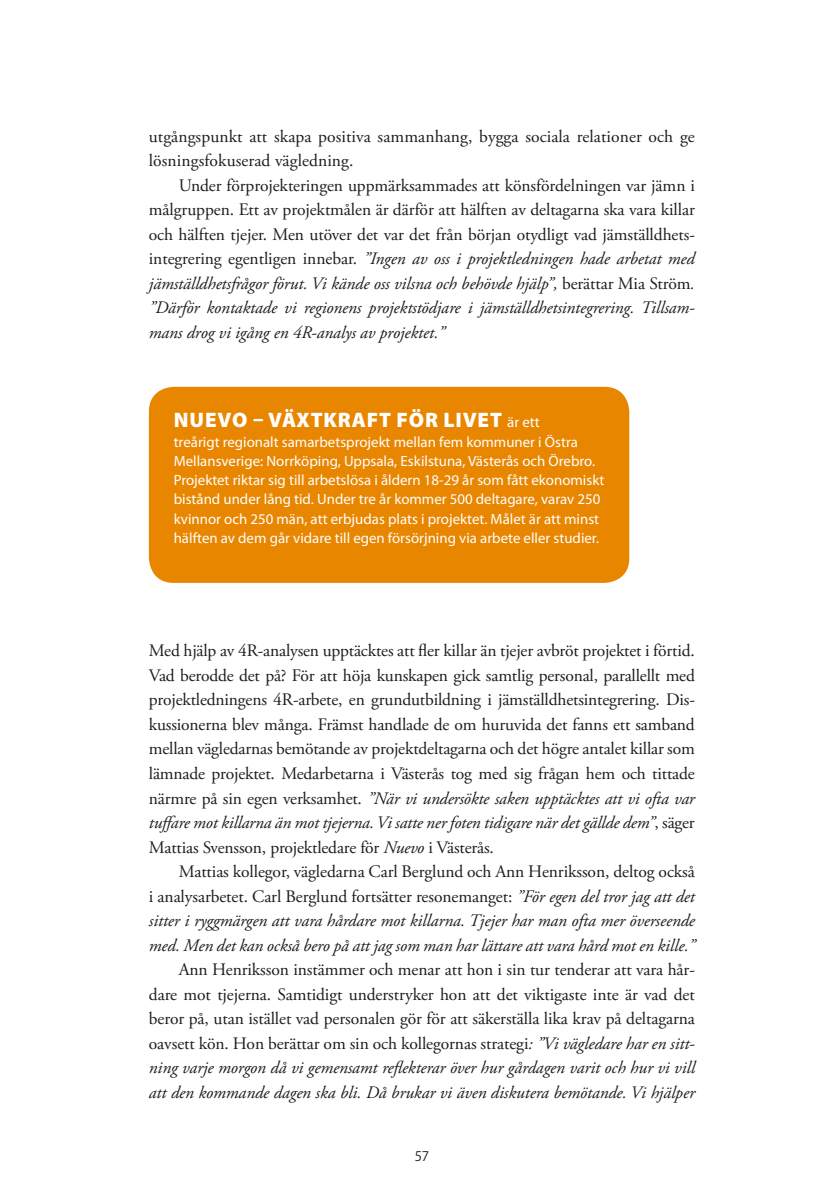
<style>
.page{position:relative;width:819px;height:1201px;background:#fff}
.page>*{position:absolute;margin:0;border:0;box-sizing:border-box;transform-origin:0 0}
.t1{font:900 21px "Myriad Pro";letter-spacing:.04em;color:#fff}
.t2{font:17.5px "Adobe Garamond Pro";letter-spacing:-.01em;color:#1d1d1b}
.t3{font:italic 17.5px "Adobe Garamond Pro";letter-spacing:-.005em;color:#1d1d1b}
.t4{font:14.88px/19.2px "Myriad Pro";color:#fff}
.t5{font:13.12px "Koz Go Pr 6 N";color:#1d1d1b}
.s1{font-style:normal}
.s2{font-weight:400;font-size:14.88px}
.s3{font-style:italic}
</style>
<div class="page">
<div style="left:149px;top:387px;width:480px;height:196px;background:#e98600;border-radius:25px"></div>
<p class="t2" style="left:149px;top:126px;width:547px">utgångspunkt att skapa positiva sammanhang, bygga sociala relationer och ge</p>
<p class="t2" style="left:149px;top:150px;width:206px">lösningsfokuserad vägledning.</p>
<p class="t2" style="left:179px;top:175px;width:517px">Under förprojekteringen uppmärksammades att könsfördelningen var jämn i</p>
<p class="t2" style="left:149px;top:199px;width:547px">målgruppen. Ett av projektmålen är därför att hälften av deltagarna ska vara killar</p>
<p class="t2" style="left:149px;top:224px;width:547px">och hälften tjejer. Men utöver det var det från början otydligt vad jämställdhets-</p>
<p class="t3" style="left:149px;top:248px;width:547px"><span class="s1">integrering egentligen innebar.</span> ”Ingen av oss i projektledningen hade arbetat med</p>
<p class="t3" style="left:149px;top:273px;width:547px">jämställdhetsfrågor förut. Vi kände oss vilsna och behövde hjälp”, <span class="s1">berättar Mia Ström</span>.</p>
<p class="t3" style="left:149px;top:297px;width:547px">”Därför kontaktade vi regionens projektstödjare i jämställdhetsintegrering. Tillsam-</p>
<p class="t3" style="left:149px;top:322px;width:297px">mans drog vi igång en 4R-analys av projektet.”</p>
<p class="t1" style="left:174px;top:406px;width:367px">NUEVO – VÄXTKRAFT FÖR LIVET <span class="s2">är ett</span></p>
<p class="t4" style="left:174px;top:432px;width:432px">treårigt regionalt samarbetsprojekt mellan fem kommuner i Östra Mellansverige: Norrköping, Uppsala, Eskilstuna, Västerås och Örebro.<br>Projektet riktar sig till arbetslösa i åldern 18-29 år som fått ekonomiskt bistånd under lång tid. Under tre år kommer 500 deltagare, varav 250 kvinnor och 250 män, att erbjudas plats i projektet. Målet är att minst hälften av dem går vidare till egen försörjning via arbete eller studier.</p>
<p class="t2" style="left:149px;top:640px;width:547px">Med hjälp av 4R-analysen upptäcktes att fler killar än tjejer avbröt projektet i förtid.</p>
<p class="t2" style="left:149px;top:665px;width:547px">Vad berodde det på? För att höja kunskapen gick samtlig personal, parallellt med</p>
<p class="t2" style="left:149px;top:689px;width:547px">projektledningens 4R-arbete, en grundutbildning i jämställdhetsintegrering. Dis-</p>
<p class="t2" style="left:149px;top:714px;width:547px">kussionerna blev många. Främst handlade de om huruvida det fanns ett samband</p>
<p class="t2" style="left:149px;top:738px;width:547px">mellan vägledarnas bemötande av projektdeltagarna och det högre antalet killar som</p>
<p class="t2" style="left:149px;top:763px;width:547px">lämnade projektet. Medarbetarna i Västerås tog med sig frågan hem och tittade</p>
<p class="t3" style="left:149px;top:787px;width:547px"><span class="s1">närmre på sin egen verksamhet.</span> ”När vi undersökte saken upptäcktes att vi ofta var</p>
<p class="t3" style="left:149px;top:812px;width:547px">tuffare mot killarna än mot tjejerna. Vi satte ner foten tidigare när det gällde dem”<span class="s1">, säger</span></p>
<p class="t2" style="left:149px;top:836px;width:346px">Mattias Svensson, projektledare för <span class="s3">Nuevo</span> i Västerås.</p>
<p class="t2" style="left:179px;top:861px;width:517px">Mattias kollegor, vägledarna Carl Berglund och Ann Henriksson, deltog också</p>
<p class="t2" style="left:149px;top:885px;width:547px">i analysarbetet. Carl Berglund fortsätter resonemanget: <span class="s3">”För egen del tror jag att det</span></p>
<p class="t3" style="left:149px;top:910px;width:547px">sitter i ryggmärgen att vara hårdare mot killarna. Tjejer har man ofta mer överseende</p>
<p class="t3" style="left:149px;top:934px;width:547px">med. Men det kan också bero på att jag som man har lättare att vara hård mot en kille.”</p>
<p class="t2" style="left:179px;top:959px;width:517px">Ann Henriksson instämmer och menar att hon i sin tur tenderar att vara hår-</p>
<p class="t2" style="left:149px;top:983px;width:547px">dare mot tjejerna. Samtidigt understryker hon att det viktigaste inte är vad det</p>
<p class="t2" style="left:149px;top:1008px;width:547px">beror på, utan istället vad personalen gör för att säkerställa lika krav på deltagarna</p>
<p class="t2" style="left:149px;top:1032px;width:547px">oavsett kön. Hon berättar om sin och kollegornas strategi<span class="s3">: ”Vi vägledare har en sitt-</span></p>
<p class="t3" style="left:149px;top:1057px;width:547px">ning varje morgon då vi gemensamt reflekterar över hur gårdagen varit och hur vi vill</p>
<p class="t3" style="left:149px;top:1081px;width:547px">att den kommande dagen ska bli. Då brukar vi även diskutera bemötande. Vi hjälper</p>
<p class="t5" style="left:414px;top:1149px;width:16px">57</p>
</div>
